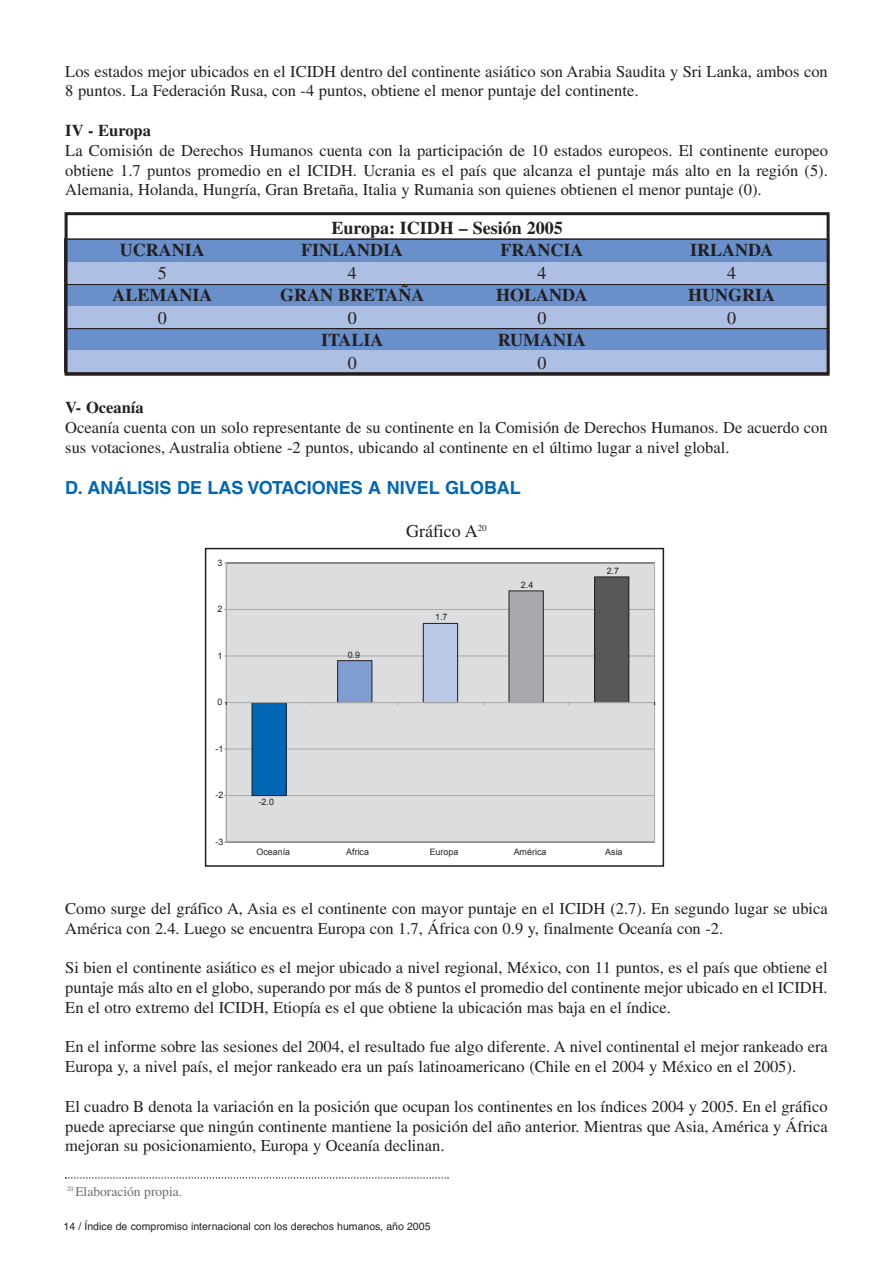
<style>
.page{position:relative;width:893px;height:1263px;background:#fff}
.page>*{position:absolute;margin:0;border:0;box-sizing:border-box;transform-origin:0 0}
.t1{font:700 18px "Times";color:#231f20}
.t2{font:700 18px "Helvetica";color:#0166b3}
.t3{font:18px "Times";color:#231f20}
.t4{font:16.5px/19.8px "Times";color:#231f20}
.t5{font:700 16.5px "Times";color:#231f20}
.t6{font:13.5px "Times";color:#6c6d70}
.t7{font:10.5px "Helvetica";color:#231f20}
.t8{font:8.85px "Arial";color:#231f20}
</style>
<div class="page">
<div style="left:65px;top:239px;width:764px;height:44px;background:#6990ca"></div>
<div style="left:64px;top:238px;width:765px;height:46px;border:2px solid #231f20"></div>
<div style="left:65px;top:284px;width:764px;height:44px;background:#6990ca"></div>
<div style="left:64px;top:284px;width:765px;height:45px;border:2px solid #231f20"></div>
<div style="left:65px;top:328px;width:764px;height:44px;background:#6990ca"></div>
<div style="left:64px;top:328px;width:765px;height:45px;border:2px solid #231f20"></div>
<div style="left:65px;top:262px;width:764px;height:22px;background:#adbfe2"></div>
<div style="left:65px;top:306px;width:764px;height:21px;background:#adbfe2"></div>
<div style="left:65px;top:350px;width:763px;height:22px;background:#adbfe2"></div>
<div style="left:65px;top:212px;width:765px;height:164px;border:3px solid #231f20"></div>
<div style="left:226px;top:563px;width:429px;height:279px;background:#dcdddf"></div>
<hr style="left:226px;top:795px;width:429px;height:1px;background:#a8a9ad">
<hr style="left:226px;top:749px;width:429px;height:1px;background:#a8a9ad">
<hr style="left:226px;top:656px;width:429px;height:1px;background:#a8a9ad">
<hr style="left:226px;top:609px;width:429px;height:1px;background:#a8a9ad">
<hr style="left:226px;top:563px;width:429px;height:1px;background:#878f96">
<hr style="left:654px;top:563px;width:1px;height:279px;background:#a8a9ad">
<hr style="left:226px;top:842px;width:429px;height:1px;background:#a8a9ad">
<div style="left:252px;top:702px;width:34px;height:93px;background:#0166b3"></div>
<div style="left:252px;top:702px;width:35px;height:94px;border:1px solid #231f20"></div>
<div style="left:338px;top:661px;width:34px;height:41px;background:#7e9ed2"></div>
<div style="left:337px;top:660px;width:35px;height:43px;border:1px solid #231f20"></div>
<div style="left:423px;top:623px;width:35px;height:79px;background:#bac8e6"></div>
<div style="left:423px;top:623px;width:35px;height:80px;border:1px solid #231f20"></div>
<div style="left:509px;top:591px;width:34px;height:111px;background:#a8a9ad"></div>
<div style="left:509px;top:591px;width:35px;height:112px;border:1px solid #231f20"></div>
<div style="left:595px;top:577px;width:34px;height:125px;background:#57585a"></div>
<div style="left:594px;top:577px;width:35px;height:126px;border:1px solid #231f20"></div>
<hr style="left:226px;top:563px;width:1px;height:279px;background:#a8a9ad">
<hr style="left:226px;top:702px;width:429px;height:1px;background:#a8a9ad">
<div style="left:205px;top:548px;width:459px;height:319px;border:2px solid #231f20"></div>
<svg style="left:65px;top:1177px;width:384px;height:2px"></svg>
<p class="t4" style="left:65px;top:63px;width:764px">Los estados mejor ubicados en el ICIDH dentro del continente asiático son Arabia Saudita y Sri Lanka, ambos con<br>8 puntos. La Federación Rusa, con -4 puntos, obtiene el menor puntaje del continente.</p>
<p class="t5" style="left:65px;top:125px;width:87px">IV - Europa</p>
<p class="t4" style="left:65px;top:142px;width:764px;text-align:justify">La Comisión de Derechos Humanos cuenta con la participación de 10 estados europeos. El continente europeo obtiene 1.7 puntos promedio en el ICIDH. Ucrania es el país que alcanza el puntaje más alto en la región (5).<br>Alemania, Holanda, Hungría, Gran Bretaña, Italia y Rumania son quienes obtienen el menor puntaje (0).</p>
<p class="t1" style="left:331px;top:222px;width:233px">Europa: ICIDH – Sesión 2005</p>
<p class="t1" style="left:120px;top:244px;width:86px">UCRANIA</p>
<p class="t1" style="left:301px;top:244px;width:103px">FINLANDIA</p>
<p class="t1" style="left:500px;top:244px;width:84px">FRANCIA</p>
<p class="t1" style="left:690px;top:244px;width:85px">IRLANDA</p>
<p class="t3" style="left:158px;top:266px;width:10px">5</p>
<p class="t3" style="left:348px;top:266px;width:10px">4</p>
<p class="t3" style="left:537px;top:266px;width:10px">4</p>
<p class="t3" style="left:727px;top:266px;width:10px">4</p>
<p class="t1" style="left:112px;top:289px;width:101px">ALEMANIA</p>
<p class="t1" style="left:280px;top:289px;width:146px">GRAN BRETAÑA</p>
<p class="t1" style="left:496px;top:289px;width:93px">HOLANDA</p>
<p class="t1" style="left:688px;top:289px;width:88px">HUNGRIA</p>
<p class="t3" style="left:158px;top:311px;width:10px">0</p>
<p class="t3" style="left:348px;top:311px;width:10px">0</p>
<p class="t3" style="left:537px;top:311px;width:10px">0</p>
<p class="t3" style="left:727px;top:311px;width:10px">0</p>
<p class="t1" style="left:321px;top:334px;width:64px">ITALIA</p>
<p class="t1" style="left:498px;top:334px;width:90px">RUMANIA</p>
<p class="t3" style="left:348px;top:356px;width:10px">0</p>
<p class="t3" style="left:537px;top:356px;width:10px">0</p>
<p class="t5" style="left:65px;top:402px;width:80px">V- Oceanía</p>
<p class="t4" style="left:65px;top:419px;width:764px">Oceanía cuenta con un solo representante de su continente en la Comisión de Derechos Humanos. De acuerdo con sus votaciones, Australia obtiene -2 puntos, ubicando al continente en el último lugar a nivel global.</p>
<p class="t2" style="left:65px;top:481px;width:457px">D. ANÁLISIS DE LAS VOTACIONES A NIVEL GLOBAL</p>
<p class="t3" style="left:406px;top:524px;width:82px">Gráfico A<sup>20</sup></p>
<p class="t8" style="left:348px;top:649px;width:14px">0.9</p>
<p class="t8" style="left:435px;top:612px;width:14px">1.7</p>
<p class="t8" style="left:521px;top:580px;width:14px">2.4</p>
<p class="t8" style="left:607px;top:566px;width:14px">2.7</p>
<p class="t8" style="left:215px;top:744px;width:9px">-1</p>
<p class="t8" style="left:215px;top:790px;width:9px">-2</p>
<p class="t8" style="left:215px;top:837px;width:9px">-3</p>
<p class="t8" style="left:259px;top:797px;width:17px">-2.0</p>
<p class="t8" style="left:256px;top:846px;width:35px">Oceanía</p>
<p class="t8" style="left:346px;top:846px;width:24px">Africa</p>
<p class="t8" style="left:430px;top:846px;width:30px">Europa</p>
<p class="t8" style="left:514px;top:846px;width:34px">América</p>
<p class="t8" style="left:605px;top:846px;width:19px">Asia</p>
<p class="t4" style="left:65px;top:900px;width:764px">Como surge del gráfico A, Asia es el continente con mayor puntaje en el ICIDH (2.7). En segundo lugar se ubica<br>América con 2.4. Luego se encuentra Europa con 1.7, África con 0.9 y, finalmente Oceanía con -2.</p>
<p class="t4" style="left:65px;top:959px;width:764px;text-align:justify">Si bien el continente asiático es el mejor ubicado a nivel regional, México, con 11 puntos, es el país que obtiene el puntaje más alto en el globo, superando por más de 8 puntos el promedio del continente mejor ubicado en el ICIDH.<br>En el otro extremo del ICIDH, Etiopía es el que obtiene la ubicación mas baja en el índice.</p>
<p class="t4" style="left:65px;top:1039px;width:764px">En el informe sobre las sesiones del 2004, el resultado fue algo diferente. A nivel continental el mejor rankeado era<br>Europa y, a nivel país, el mejor rankeado era un país latinoamericano (Chile en el 2004 y México en el 2005).</p>
<p class="t4" style="left:65px;top:1098px;width:764px;text-align:justify">El cuadro B denota la variación en la posición que ocupan los continentes en los índices 2004 y 2005. En el gráfico puede apreciarse que ningún continente mantiene la posición del año anterior. Mientras que Asia, América y África mejoran su posicionamiento, Europa y Oceanía declinan.</p>
<p class="t6" style="left:67px;top:1187px;width:117px"><sup>20</sup> Elaboración propia.</p>
<p class="t7" style="left:64px;top:1223px;width:368px">14 / Índice de compromiso internacional con los derechos humanos, año 2005</p>
</div>
